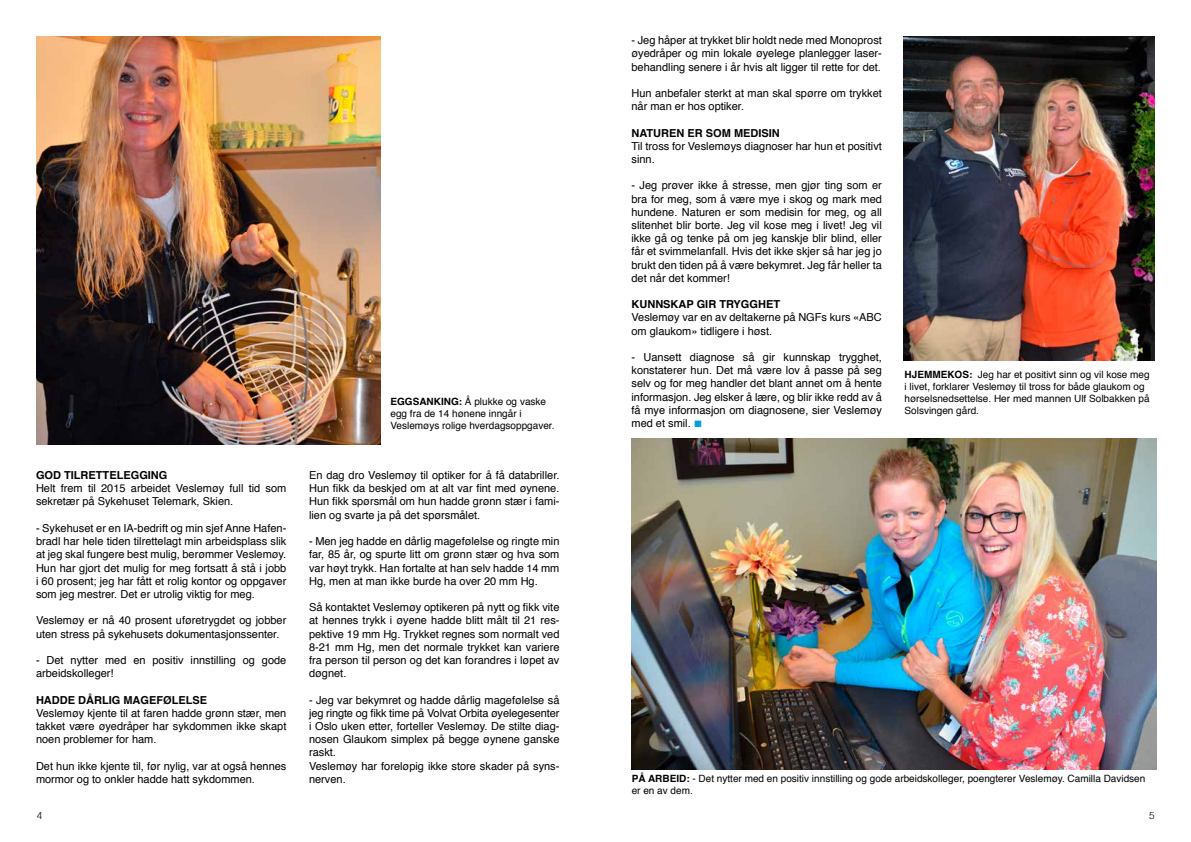
<style>
.page{position:relative;width:1191px;height:842px;background:#fff}
.page>*{position:absolute;margin:0;border:0;box-sizing:border-box;transform-origin:0 0}
.t1{font:11px/13.2px "Helvetica";color:#000}
.t2{font:700 11px "Helvetica";color:#000}
.t3{font:10px/12px "Helvetica";color:#000}
.t4{font:300 10px "Helvetica";color:#000}
.s1{font-weight:700}
.s2{font-family:"Times New Roman";font-size:14px;color:#009ee3}
</style>
<div class="page">
<img style="left:631px;top:438px;width:525px;height:332px">
<img style="left:36px;top:36px;width:345px;height:408px">
<img style="left:903px;top:36px;width:251px;height:324px">
<p class="t2" style="left:36px;top:466px;width:133px">GOD TILRETTELEGGING</p>
<p class="t1" style="left:36px;top:482px;width:252px">Helt frem til 2015 arbeidet Veslemøy full tid som sekretær på Sykehuset Telemark, Skien.</p>
<p class="t1" style="left:36px;top:522px;width:252px;text-align:justify">- Sykehuset er en IA-bedrift og min sjef Anne Hafen&shy;bradl har hele tiden tilrettelagt min arbeidsplass slik at jeg skal fungere best mulig, berømmer Veslemøy.<br>Hun har gjort det mulig for meg fortsatt å stå i jobb i 60 prosent; jeg har fått et rolig kontor og oppgaver som jeg mestrer. Det er utrolig viktig for meg.</p>
<p class="t1" style="left:36px;top:614px;width:252px">Veslemøy er nå 40 prosent uføretrygdet og jobber uten stress på sykehusets dokumentasjonssenter.</p>
<p class="t1" style="left:36px;top:654px;width:252px">- Det nytter med en positiv innstilling og gode arbeidskolleger!</p>
<p class="t2" style="left:36px;top:691px;width:173px">HADDE DÅRLIG MAGEFØLELSE</p>
<p class="t1" style="left:36px;top:707px;width:252px;text-align:justify">Veslemøy kjente til at faren hadde grønn stær, men takket være øyedråper har sykdommen ikke skapt noen problemer for ham.</p>
<p class="t1" style="left:36px;top:759px;width:252px">Det hun ikke kjente til, før nylig, var at også hennes mormor og to onkler hadde hatt sykdommen.</p>
<p class="t3" style="left:390px;top:396px;width:165px"><span class="s1">EGGSANKING:</span> Å plukke og vaske egg fra de 14 hønene inngår i<br>Veslemøys rolige hverdagsoppgaver.</p>
<p class="t1" style="left:309px;top:469px;width:252px;text-align:justify">En dag dro Veslemøy til optiker for å få databriller.<br>Hun fikk da beskjed om at alt var fint med øynene.<br>Hun fikk spørsmål om hun hadde grønn stær i fami&shy;lien og svarte ja på det spørsmålet.</p>
<p class="t1" style="left:309px;top:535px;width:252px;text-align:justify">- Men jeg hadde en dårlig magefølelse og ringte min far, 85 år, og spurte litt om grønn stær og hva som var høyt trykk. Han fortalte at han selv hadde 14 mm Hg, men at man ikke burde ha over 20 mm Hg.</p>
<p class="t1" style="left:309px;top:601px;width:252px;text-align:justify">Så kontaktet Veslemøy optikeren på nytt og fikk vite at hennes trykk i øyene hadde blitt målt til 21 res&shy;pektive 19 mm Hg. Trykket regnes som normalt ved 8-21 mm Hg, men det normale trykket kan variere fra person til person og det kan forandres i løpet av døgnet.</p>
<p class="t1" style="left:309px;top:693px;width:252px">- Jeg var bekymret og hadde dårlig magefølelse så jeg ringte og fikk time på Volvat Orbita øyelegesenter i Oslo uken etter, forteller Veslemøy. De stilte diag&shy;nosen Glaukom simplex på begge øynene ganske raskt.<br>Veslemøy har foreløpig ikke store skader på syns&shy;nerven.</p>
<p class="t1" style="left:631px;top:34px;width:252px;text-align:justify">- Jeg håper at trykket blir holdt nede med Monoprost øyedråper og min lokale øyelege planlegger laser&shy;behandling senere i år hvis alt ligger til rette for det.</p>
<p class="t1" style="left:631px;top:87px;width:252px">Hun anbefaler sterkt at man skal spørre om trykket når man er hos optiker.</p>
<p class="t2" style="left:631px;top:124px;width:150px">NATUREN ER SOM MEDISIN</p>
<p class="t1" style="left:631px;top:140px;width:252px">Til tross for Veslemøys diagnoser har hun et positivt sinn.</p>
<p class="t1" style="left:631px;top:179px;width:252px;text-align:justify">- Jeg prøver ikke å stresse, men gjør ting som er bra for meg, som å være mye i skog og mark med hundene. Naturen er som medisin for meg, og all slitenhet blir borte. Jeg vil kose meg i livet! Jeg vil ikke gå og tenke på om jeg kanskje blir blind, eller får et svimmelanfall. Hvis det ikke skjer så har jeg jo brukt den tiden på å være bekymret. Jeg får heller ta det når det kommer!</p>
<p class="t2" style="left:631px;top:295px;width:150px">KUNNSKAP GIR TRYGGHET</p>
<p class="t1" style="left:631px;top:311px;width:252px">Veslemøy var en av deltakerne på NGFs kurs «ABC om glaukom» tidligere i høst.</p>
<p class="t1" style="left:631px;top:351px;width:252px;text-align:justify">- Uansett diagnose så gir kunnskap trygghet, konstaterer hun. Det må være lov å passe på seg selv og for meg handler det blant annet om å hente informasjon. Jeg elsker å lære, og blir ikke redd av å få mye informasjon om diagnosene, sier Veslemøy med et smil. <span class="s2">■</span></p>
<p class="t3" style="left:904px;top:369px;width:247px"><span class="s1">HJEMMEKOS:</span> Jeg har et positivt sinn og vil kose meg i livet, forklarer Veslemøy til tross for både glaukom og hørselsnedsettelse. Her med mannen Ulf Solbakken på Solsvingen gård.</p>
<p class="t3" style="left:631px;top:773px;width:515px"><span class="s1">PÅ ARBEID:</span> - Det nytter med en positiv innstilling og gode arbeidskolleger, poengterer Veslemøy. Camilla Davidsen er en av dem.</p>
<p class="t4" style="left:37px;top:807px;width:7px">4</p>
<p class="t4" style="left:1149px;top:807px;width:7px">5</p>
</div>
